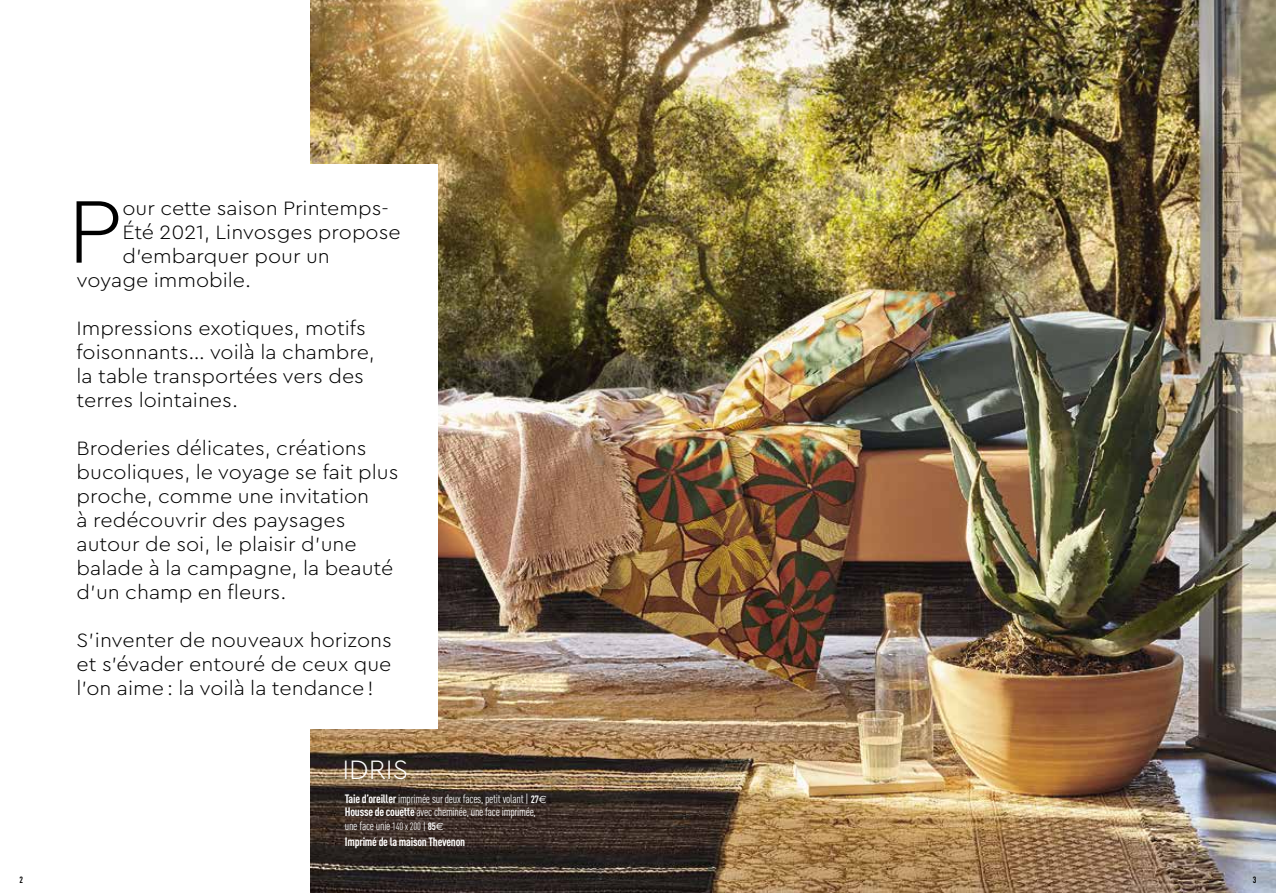
<style>
.page{position:relative;width:1276px;height:893px;background:#fff}
.page>*{position:absolute;margin:0;border:0;box-sizing:border-box;transform-origin:0 0}
.t1{font:300 93px "Cera Pro";color:#000;scale:1.06 1}
.t2{font:300 27.9px "Cera Pro";color:#fff}
.t3{font:300 20.25px/24px "Cera Pro";color:#000;scale:1.06 1}
.t4{font:condensed 12px/13.5px "DIN Pro";letter-spacing:-.02em;color:#fff}
.t5{font:700 condensed 12px "DIN Pro";letter-spacing:-.02em;color:#fff}
.t6{font:700 condensed 9px "DIN Pro";color:#000}
.s1{font-weight:700}
.s2{font-weight:700;font-size:10.5px}
.s3{font-family:"Euro Sans";font-stretch:normal;font-size:10.5px}
.s4{font-size:10.5px}
</style>
<div class="page">
<img style="left:310px;top:0;width:966px;height:893px">
<div style="left:43px;top:164px;width:395px;height:565px;background:#fff"></div>
<h1 class="t1" style="left:67px;top:170px;width:54px">P</h1>
<p class="t3" style="left:122px;top:195px;width:253px">our cette saison Printemps-</p>
<p class="t3" style="left:122px;top:219px;width:264px">Été 2021, Linvosges propose</p>
<p class="t3" style="left:122px;top:243px;width:197px">d’embarquer pour un</p>
<p class="t3" style="left:77px;top:267px;width:166px">voyage immobile.</p>
<p class="t3" style="left:77px;top:315px;width:283px">Impressions exotiques, motifs foisonnants… voilà la chambre, la table transportées vers des terres lointaines.</p>
<p class="t3" style="left:77px;top:435px;width:305px">Broderies délicates, créations bucoliques, le voyage se fait plus proche, comme une invitation<br>à redécouvrir des paysages autour de soi, le plaisir d’une balade à la campagne, la beauté d’un champ en fleurs.</p>
<p class="t3" style="left:77px;top:627px;width:299px;text-align:justify">S’inventer de nouveaux horizons et s’évader entouré de ceux que l’on aime : la voilà la tendance !</p>
<h2 class="t2" style="left:342px;top:751px;width:67px">IDRIS</h2>
<p class="t4" style="left:345px;top:791px;width:203px"><span class="s1">Taie d’oreiller</span> imprimée sur deux faces, petit volant | <span class="s2">27</span><span class="s3">€<br></span><span class="s1">Housse de couette</span> avec cheminée, une face imprimée, une face unie <span class="s4">140 x 200 |</span> <span class="s2">85</span><span class="s3">€</span></p>
<p class="t5" style="left:345px;top:832px;width:122px">Imprimé de la maison Thevenon</p>
<p class="t6" style="left:19px;top:873px;width:5px">2</p>
<p class="t6" style="left:1253px;top:873px;width:5px">3</p>
</div>
